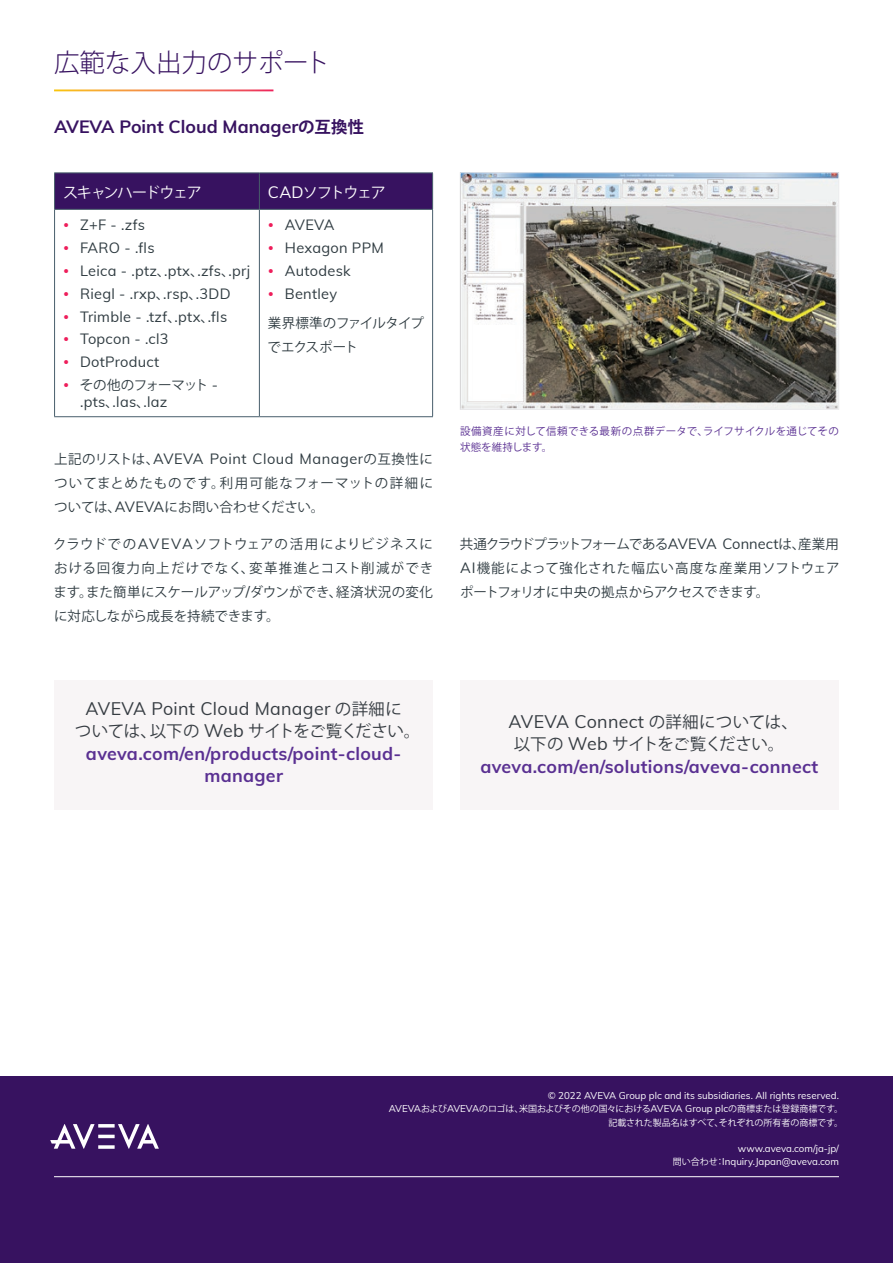
<style>
.page{position:relative;width:893px;height:1263px;background:#fff}
.page>*{position:absolute;margin:0;border:0;box-sizing:border-box;transform-origin:0 0}
.H3_Internal_Pages{font:300 25.5px "Koz Go Pr 6 N";color:#371260}
.Body_Copy{font:700 17.85px/22.5px "Muli";letter-spacing:.02em;color:#5a3092;text-align:center}
.Body_Copy-2{font:17.85px "Muli";letter-spacing:.02em;color:#363c42}
.S1_Subheadlines{font:700 17.85px "Muli";color:#371260}
.Body_Copy-3{font:16.5px "Koz Go Pr 6 N";letter-spacing:-.03em;color:#363c42}
.S3_Subheadlines_3{font:15px "Koz Go Pr 6 N";letter-spacing:-.085em;color:#fff}
.Body_Copy-4{font:14.55px "Muli";letter-spacing:.02em;color:#2f3b41}
.Body_Copy-5{font:13.5px/24px "Koz Go Pr 6 N";letter-spacing:.01em;color:#2f3b41;text-align:justify}
.Body_Copy-6{font:13.5px/24px "Koz Go Pr 6 N";letter-spacing:.03em;color:#2f3b41}
.Body_Copy-7{font:13.5px/24px "Koz Go Pr 6 N";letter-spacing:-.04em;color:#2f3b41}
.Body_Copy-8{font:13.5px "Koz Go Pr 6 N";letter-spacing:-.03em;color:#2f3b41}
.Image___Graph_Captio{font:10.5px/16.5px "Koz Go Pr 6 N";letter-spacing:.02em;color:#5a3092}
.t1{font:9.75px/13.5px "Muli";color:#fff;text-align:right}
.t2{font:9px/13.5px "Koz Go Pr 6 N";color:#fff;text-align:right}
.s1{font-family:"Koz Go Pr 6 N";font-size:16.5px}
.s2{font-family:"Muli";font-size:16.2px}
.s3{font-family:"Koz Go Pr 6 N";font-size:13.5px}
.s4{font-family:"Muli";font-size:14.55px}
.s5{font-family:"Muli";font-size:17.85px}
.s6{font-family:"Muli";font-size:9.75px}
.s7{font-family:"Koz Go Pr 6 N";font-size:9px}
</style>
<div class="page">
<div style="left:0;top:1076px;width:893px;height:187px;background:#371260"></div>
<svg style="left:98px;top:1145px;width:17px;height:4px"></svg>
<hr style="left:98px;top:1135px;width:17px;height:3px;background:#fff">
<hr style="left:98px;top:1124px;width:17px;height:3px;background:#fff">
<svg style="left:50px;top:1124px;width:45px;height:25px"></svg>
<svg style="left:118px;top:1124px;width:41px;height:25px"></svg>
<hr style="left:54px;top:1176px;width:785px;height:1px;background:#fff">
<div style="left:55px;top:173px;width:377px;height:36px;background:#371260"></div>
<hr style="left:54px;top:172px;width:205px;height:1px;background:#485e6b">
<hr style="left:54px;top:173px;width:1px;height:36px;background:#485e6b">
<hr style="left:259px;top:172px;width:174px;height:1px;background:#485e6b">
<hr style="left:259px;top:173px;width:1px;height:36px;background:#485e6b">
<hr style="left:432px;top:173px;width:1px;height:36px;background:#485e6b">
<hr style="left:54px;top:209px;width:205px;height:1px;background:#485e6b">
<hr style="left:54px;top:210px;width:1px;height:206px;background:#485e6b">
<hr style="left:259px;top:209px;width:174px;height:1px;background:#485e6b">
<hr style="left:259px;top:210px;width:1px;height:206px;background:#485e6b">
<hr style="left:432px;top:210px;width:1px;height:206px;background:#485e6b">
<hr style="left:54px;top:416px;width:205px;height:1px;background:#485e6b">
<hr style="left:259px;top:416px;width:174px;height:1px;background:#485e6b">
<img style="left:462px;top:174px;width:375px;height:233px">
<div style="left:460px;top:172px;width:379px;height:237px;border:1px solid #ececee"></div>
<div style="left:54px;top:680px;width:379px;height:130px;background:#f8f5f6"></div>
<div style="left:460px;top:680px;width:379px;height:130px;background:#f8f5f6"></div>
<p class="H3_Internal_Pages" style="left:54px;top:48px;width:278px">広範な入出力のサポート</p>
<p class="S1_Subheadlines" style="left:54px;top:113px;width:312px">AVEVA Point Cloud Manager<span class="s1">の互換性</span></p>
<p class="S3_Subheadlines_3" style="left:63px;top:184px;width:140px">スキャンハードウェア</p>
<p class="S3_Subheadlines_3" style="left:268px;top:184px;width:119px"><span class="s2">CAD</span>ソフトウェア</p>
<p class="Body_Copy-4" style="left:80px;top:214px;width:66px">Z+F - .zfs</p>
<p class="Body_Copy-4" style="left:80px;top:237px;width:76px">FARO - .fls</p>
<p class="Body_Copy-4" style="left:80px;top:260px;width:172px">Leica - .ptz<span class="s3">、</span>.ptx<span class="s3">、</span>.zfs<span class="s3">、</span>.prj</p>
<p class="Body_Copy-4" style="left:80px;top:283px;width:152px">Riegl - .rxp<span class="s3">、</span>.rsp<span class="s3">、</span>.3DD</p>
<p class="Body_Copy-4" style="left:80px;top:306px;width:149px">Trimble - .tzf<span class="s3">、</span>.ptx<span class="s3">、</span>.fls</p>
<p class="Body_Copy-4" style="left:80px;top:329px;width:90px">Topcon - .cl3</p>
<p class="Body_Copy-4" style="left:80px;top:352px;width:81px">DotProduct</p>
<p class="Body_Copy-8" style="left:80px;top:378px;width:140px">その他のフォーマット <span class="s4">-</span></p>
<p class="Body_Copy-4" style="left:80px;top:391px;width:89px">.pts<span class="s3">、</span>.las<span class="s3">、</span>.laz</p>
<p class="Body_Copy-4" style="left:285px;top:214px;width:51px">AVEVA</p>
<p class="Body_Copy-4" style="left:285px;top:237px;width:100px">Hexagon PPM</p>
<p class="Body_Copy-4" style="left:285px;top:260px;width:67px">Autodesk</p>
<p class="Body_Copy-4" style="left:285px;top:283px;width:54px">Bentley</p>
<p class="Body_Copy-7" style="left:267px;top:312px;width:158px">業界標準のファイルタイプでエクスポート</p>
<p class="Body_Copy-4" style="left:54px;top:448px;width:381px"><span class="s3">上記のリストは、</span>AVEVA Point Cloud Manager<span class="s3">の互換性に</span></p>
<p class="Body_Copy-6" style="left:54px;top:471px;width:381px">ついてまとめたものです。利用可能なフォーマットの詳細については、<span class="s4">AVEVA</span>にお問い合わせください。</p>
<p class="Image___Graph_Captio" style="left:460px;top:423px;width:380px">設備資産に対して信頼できる最新の点群データで、ライフサイクルを通じてその状態を維持します。</p>
<p class="Body_Copy-5" style="left:53px;top:532px;width:382px">クラウドでの<span class="s4">AVEVA</span>ソフトウェアの活用によりビジネスにおける回復力向上だけでなく、変革推進とコスト削減ができます。また簡単にスケールアップ<span class="s4">/</span>ダウンができ、経済状況の変化に対応しながら成長を持続できます。</p>
<p class="Body_Copy-5" style="left:460px;top:532px;width:381px">共通クラウドプラットフォームである<span class="s4">AVEVA Connect</span>は、産業用<span class="s4">AI</span>機能によって強化された幅広い高度な産業用ソフトウェアポートフォリオに中央の拠点からアクセスできます。</p>
<p class="Body_Copy-2" style="left:86px;top:695px;width:318px">AVEVA Point Cloud Manager <span class="s1">の詳細に</span></p>
<p class="Body_Copy-3" style="left:75px;top:722px;width:347px">ついては、以下の <span class="s5">Web</span> サイトをご覧ください。</p>
<p class="Body_Copy" style="left:86px;top:741px;width:317px">aveva.com/en/products/point-cloud&shy;manager</p>
<p class="Body_Copy-2" style="left:509px;top:708px;width:291px">AVEVA Connect <span class="s1">の詳細については、</span></p>
<p class="Body_Copy-3" style="left:514px;top:735px;width:272px">以下の <span class="s5">Web</span> サイトをご覧ください。</p>
<p class="Body_Copy" style="left:480px;top:754px;width:339px">aveva.com/en/solutions/aveva-connect</p>
<p class="t1" style="left:548px;top:1088px;width:293px">© 2022 AVEVA Group plc and its subsidiaries. All rights reserved.</p>
<p class="t2" style="left:389px;top:1102px;width:456px"><span class="s6">AVEVA</span>および<span class="s6">AVEVA</span>のロゴは、米国およびその他の国々における<span class="s6">AVEVA Group plc</span>の商標または登録商標です。記載された製品名はすべて、それぞれの所有者の商標です。</p>
<p class="t1" style="left:673px;top:1141px;width:168px">www.aveva.com/ja-jp/<br><span class="s7">問い合わせ：</span>Inquiry.Japan@aveva.com</p>
</div>
